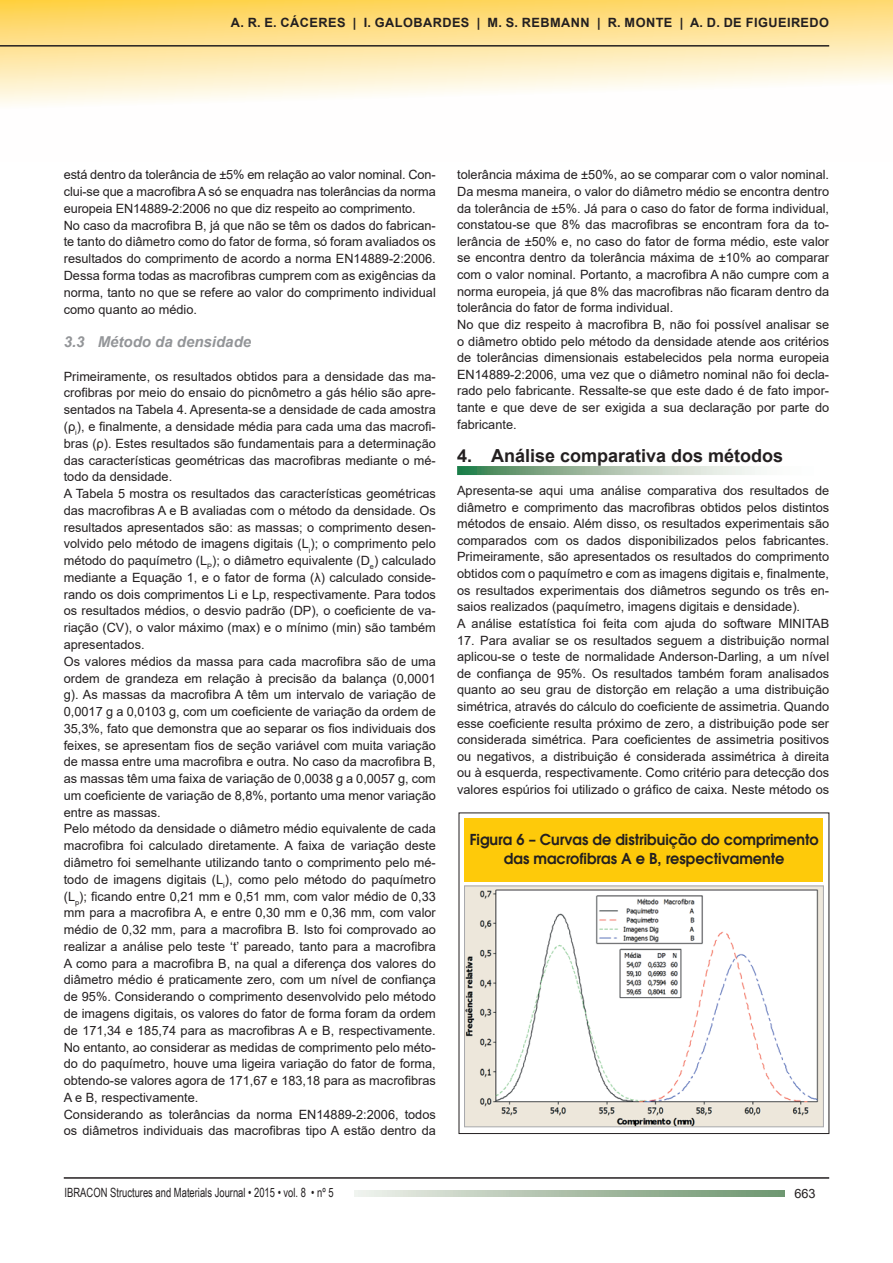
<style>
.page{position:relative;width:893px;height:1263px;background:#fff}
.page>*{position:absolute;margin:0;border:0;box-sizing:border-box;transform-origin:0 0}
.t1{font:700 18px "Arial";color:#231f20}
.t2{font:600 15px/19px "Avant Garde";color:#231f20;text-align:center;scale:.96 1}
.t3{font:italic 700 15px "Arial";color:#939598}
.t4{font:12.75px/16.8px "Arial";color:#231f20}
.t5{font:700 12.75px "Arial";letter-spacing:.035em;color:#231f20}
.t6{font:12.75px "Arial Narrow";color:#231f20;scale:.9 1}
</style>
<div class="page">
<svg style="left:0;top:0;width:893px;height:105px"></svg>
<hr style="left:64px;top:1177px;width:765px;height:2px;background:#231f20">
<hr style="left:0;top:45px;width:829px;height:2px;background:#231f20">
<svg style="left:354px;top:1190px;width:431px;height:6px;background:#acc0aa"></svg>
<svg style="left:457px;top:466px;width:300px;height:9px;background:#a2bfa7"></svg>
<svg style="left:464px;top:881px;width:360px;height:247px"></svg>
<div style="left:464px;top:818px;width:359px;height:63px;background:#feca0a"></div>
<img style="left:466px;top:888px;width:356px;height:237px">
<div style="left:464px;top:886px;width:360px;height:241px;border:1px solid #a8a9ad"></div>
<p class="t5" style="left:231px;top:14px;width:600px">A. R. E. CÁCERES | I. GALOBARDES | M. S. REBMANN | R. MONTE | A. D. DE FIGUEIREDO</p>
<p class="t4" style="left:64px;top:166px;width:374px">está dentro da tolerância de ±5% em relação ao valor nominal. Con&shy;clui-se que a macrofibra A só se enquadra nas tolerâncias da norma europeia EN14889-2:2006 no que diz respeito ao comprimento.<br>No caso da macrofibra B, já que não se têm os dados do fabrican&shy;te tanto do diâmetro como do fator de forma, só foram avaliados os resultados do comprimento de acordo a norma EN14889-2:2006.<br>Dessa forma todas as macrofibras cumprem com as exigências da norma, tanto no que se refere ao valor do comprimento individual como quanto ao médio.</p>
<p class="t3" style="left:64px;top:332px;width:189px">3.3 Método da densidade</p>
<p class="t4" style="left:64px;top:368px;width:374px">Primeiramente, os resultados obtidos para a densidade das ma&shy;crofibras por meio do ensaio do picnômetro a gás hélio são apre&shy;sentados na Tabela 4. Apresenta-se a densidade de cada amostra (ρ<sub>i</sub>), e finalmente, a densidade média para cada uma das macrofi&shy;bras (ρ). Estes resultados são fundamentais para a determinação das características geométricas das macrofibras mediante o mé&shy;todo da densidade.<br>A Tabela 5 mostra os resultados das características geométricas das macrofibras A e B avaliadas com o método da densidade. Os resultados apresentados são: as massas; o comprimento desen&shy;volvido pelo método de imagens digitais (L<sub>i</sub>); o comprimento pelo método do paquímetro (L<sub>P</sub>); o diâmetro equivalente (D<sub>e</sub>) calculado mediante a Equação 1, e o fator de forma (λ) calculado conside&shy;rando os dois comprimentos Li e Lp, respectivamente. Para todos os resultados médios, o desvio padrão (DP), o coeficiente de va&shy;riação (CV), o valor máximo (max) e o mínimo (min) são também apresentados.<br>Os valores médios da massa para cada macrofibra são de uma ordem de grandeza em relação à precisão da balança (0,0001 g). As massas da macrofibra A têm um intervalo de variação de 0,0017 g a 0,0103 g, com um coeficiente de variação da ordem de 35,3%, fato que demonstra que ao separar os fios individuais dos feixes, se apresentam fios de seção variável com muita variação de massa entre uma macrofibra e outra. No caso da macrofibra B, as massas têm uma faixa de variação de 0,0038 g a 0,0057 g, com um coeficiente de variação de 8,8%, portanto uma menor variação entre as massas.<br>Pelo método da densidade o diâmetro médio equivalente de cada macrofibra foi calculado diretamente. A faixa de variação deste diâmetro foi semelhante utilizando tanto o comprimento pelo mé&shy;todo de imagens digitais (L<sub>i</sub>), como pelo método do paquímetro (L<sub>p</sub>); ficando entre 0,21 mm e 0,51 mm, com valor médio de 0,33 mm para a macrofibra A, e entre 0,30 mm e 0,36 mm, com valor médio de 0,32 mm, para a macrofibra B. Isto foi comprovado ao realizar a análise pelo teste ‘t’ pareado, tanto para a macrofibra A como para a macrofibra B, na qual a diferença dos valores do diâmetro médio é praticamente zero, com um nível de confiança de 95%. Considerando o comprimento desenvolvido pelo método de imagens digitais, os valores do fator de forma foram da ordem de 171,34 e 185,74 para as macrofibras A e B, respectivamente.<br>No entanto, ao considerar as medidas de comprimento pelo méto&shy;do do paquímetro, houve uma ligeira variação do fator de forma, obtendo-se valores agora de 171,67 e 183,18 para as macrofibras A e B, respectivamente.<br>Considerando as tolerâncias da norma EN14889-2:2006, todos os diâmetros individuais das macrofibras tipo A estão dentro da</p>
<p class="t4" style="left:457px;top:166px;width:374px">tolerância máxima de ±50%, ao se comparar com o valor nominal.<br>Da mesma maneira, o valor do diâmetro médio se encontra dentro da tolerância de ±5%. Já para o caso do fator de forma individual, constatou-se que 8% das macrofibras se encontram fora da to&shy;lerância de ±50% e, no caso do fator de forma médio, este valor se encontra dentro da tolerância máxima de ±10% ao comparar com o valor nominal. Portanto, a macrofibra A não cumpre com a norma europeia, já que 8% das macrofibras não ficaram dentro da tolerância do fator de forma individual.<br>No que diz respeito à macrofibra B, não foi possível analisar se o diâmetro obtido pelo método da densidade atende aos critérios de tolerâncias dimensionais estabelecidos pela norma europeia EN14889-2:2006, uma vez que o diâmetro nominal não foi decla&shy;rado pelo fabricante. Ressalte-se que este dado é de fato impor&shy;tante e que deve de ser exigida a sua declaração por parte do fabricante.</p>
<h1 class="t1" style="left:457px;top:443px;width:328px">4. Análise comparativa dos métodos</h1>
<p class="t4" style="left:457px;top:482px;width:374px">Apresenta-se aqui uma análise comparativa dos resultados de diâmetro e comprimento das macrofibras obtidos pelos distintos métodos de ensaio. Além disso, os resultados experimentais são comparados com os dados disponibilizados pelos fabricantes.<br>Primeiramente, são apresentados os resultados do comprimento obtidos com o paquímetro e com as imagens digitais e, finalmente, os resultados experimentais dos diâmetros segundo os três en&shy;saios realizados (paquímetro, imagens digitais e densidade).<br>A análise estatística foi feita com ajuda do software MINITAB</p>
<p class="t4" style="left:457px;top:632px;width:374px;text-align:justify">17. Para avaliar se os resultados seguem a distribuição normal aplicou-se o teste de normalidade Anderson-Darling, a um nível de confiança de 95%. Os resultados também foram analisados quanto ao seu grau de distorção em relação a uma distribuição simétrica, através do cálculo do coeficiente de assimetria. Quando esse coeficiente resulta próximo de zero, a distribuição pode ser considerada simétrica. Para coeficientes de assimetria positivos ou negativos, a distribuição é considerada assimétrica à direita ou à esquerda, respectivamente. Como critério para detecção dos valores espúrios foi utilizado o gráfico de caixa. Neste método os</p>
<p class="t2" style="left:470px;top:829px;width:365px">Figura 6 – Curvas de distribuição do comprimento das macrofibras A e B, respectivamente</p>
<p class="t6" style="left:65px;top:1183px;width:300px">IBRACON Structures and Materials Journal • 2015 • vol. 8 • nº 5</p>
<p class="t4" style="left:794px;top:1185px;width:23px">663</p>
</div>
